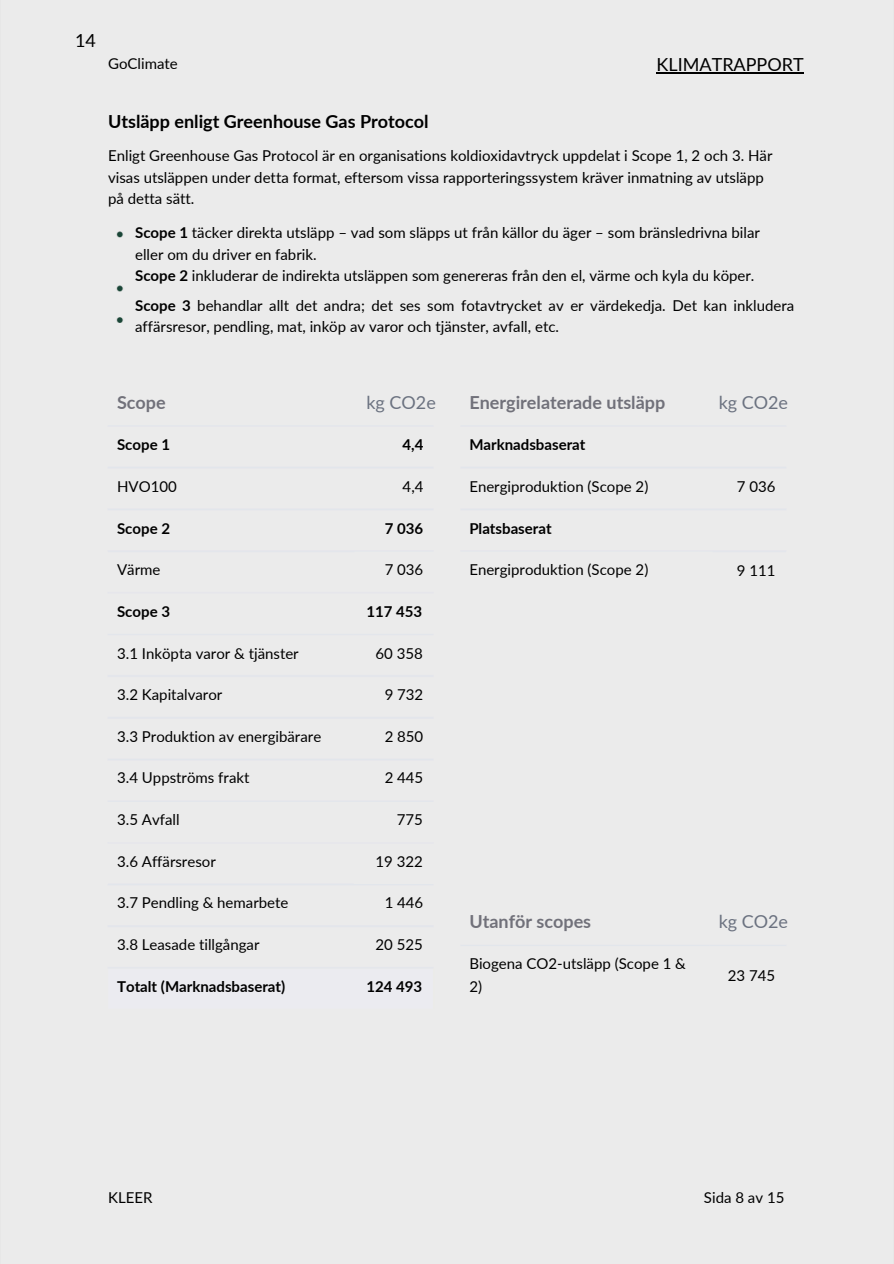
<style>
.page{position:relative;width:894px;height:1264px;background:#fff}
.page>*{position:absolute;margin:0;border:0;box-sizing:border-box;transform-origin:0 0}
.t1{font:700 18px "Lato";color:#71717a}
.t2{font:700 18px "Lato";color:#000}
.t3{font:18px "Lato";color:#6b7280}
.t4{font:18px "Lato";color:#000}
.t5{font:15px/21.3px "Lato";color:#000}
.t6{font:700 15px "Lato";color:#000}
.s1{font-weight:700}
</style>
<div class="page">
<div style="left:0;top:0;width:893px;height:1263px;background:#ebebeb"></div>
<hr style="left:656px;top:72px;width:147px;height:1px;background:#000">
<p class="t4" style="left:75px;top:28px;width:22px">14</p>
<p class="t5" style="left:108px;top:52px;width:71px">GoClimate</p>
<p class="t4" style="left:656px;top:52px;width:148px">KLIMATRAPPORT</p>
<p class="t2" style="left:108px;top:109px;width:322px">Utsläpp enligt Greenhouse Gas Protocol</p>
<p class="t5" style="left:108px;top:144px;width:665px">Enligt Greenhouse Gas Protocol är en organisations koldioxidavtryck uppdelat i Scope 1, 2 och 3. Här visas utsläppen under detta format, eftersom vissa rapporteringssystem kräver inmatning av utsläpp på detta sätt.</p>
<p class="t5" style="left:135px;top:220px;width:626px;line-height:21.9px"><span class="s1">Scope 1</span> täcker direkta utsläpp – vad som släpps ut från källor du äger – som bränsledrivna bilar eller om du driver en fabrik.<br><span class="s1">Scope 2</span> inkluderar de indirekta utsläppen som genereras från den el, värme och kyla du köper.</p>
<p class="t5" style="left:135px;top:294px;width:660px"><span class="s1">Scope 3</span> behandlar allt det andra; det ses som fotavtrycket av er värdekedja. Det kan inkludera affärsresor, pendling, mat, inköp av varor och tjänster, avfall, etc.</p>
<p class="t1" style="left:117px;top:389px;width:50px">Scope</p>
<p class="t6" style="left:117px;top:434px;width:54px">Scope 1</p>
<p class="t5" style="left:117px;top:475px;width:61px">HVO100</p>
<p class="t6" style="left:117px;top:517px;width:54px">Scope 2</p>
<p class="t5" style="left:117px;top:558px;width:45px">Värme</p>
<p class="t6" style="left:117px;top:600px;width:54px">Scope 3</p>
<p class="t5" style="left:117px;top:641px;width:183px">3.1 Inköpta varor &amp; tjänster</p>
<p class="t5" style="left:117px;top:683px;width:107px">3.2 Kapitalvaror</p>
<p class="t5" style="left:117px;top:725px;width:206px">3.3 Produktion av energibärare</p>
<p class="t5" style="left:117px;top:766px;width:134px">3.4 Uppströms frakt</p>
<p class="t5" style="left:117px;top:808px;width:64px">3.5 Avfall</p>
<p class="t5" style="left:117px;top:850px;width:100px">3.6 Affärsresor</p>
<p class="t5" style="left:117px;top:891px;width:173px">3.7 Pendling &amp; hemarbete</p>
<p class="t5" style="left:117px;top:933px;width:144px">3.8 Leasade tillgångar</p>
<p class="t6" style="left:117px;top:975px;width:170px">Totalt (Marknadsbaserat)</p>
<p class="t3" style="left:366px;top:389px;width:71px">kg CO2e</p>
<p class="t6" style="left:402px;top:434px;width:22px">4,4</p>
<p class="t5" style="left:402px;top:475px;width:22px">4,4</p>
<p class="t6" style="left:384px;top:517px;width:40px">7 036</p>
<p class="t5" style="left:384px;top:558px;width:40px">7 036</p>
<p class="t6" style="left:366px;top:600px;width:57px">117 453</p>
<p class="t5" style="left:375px;top:641px;width:49px">60 358</p>
<p class="t5" style="left:384px;top:683px;width:40px">9 732</p>
<p class="t5" style="left:384px;top:725px;width:40px">2 850</p>
<p class="t5" style="left:384px;top:766px;width:40px">2 445</p>
<p class="t5" style="left:397px;top:808px;width:28px">775</p>
<p class="t5" style="left:375px;top:850px;width:49px">19 322</p>
<p class="t5" style="left:384px;top:891px;width:40px">1 446</p>
<p class="t5" style="left:375px;top:933px;width:49px">20 525</p>
<p class="t6" style="left:366px;top:975px;width:57px">124 493</p>
<p class="t1" style="left:469px;top:389px;width:197px">Energirelaterade utsläpp</p>
<p class="t6" style="left:469px;top:434px;width:118px">Marknadsbaserat</p>
<p class="t5" style="left:469px;top:475px;width:180px">Energiproduktion (Scope 2)</p>
<p class="t6" style="left:469px;top:517px;width:84px">Platsbaserat</p>
<p class="t5" style="left:469px;top:558px;width:180px">Energiproduktion (Scope 2)</p>
<p class="t3" style="left:718px;top:389px;width:71px">kg CO2e</p>
<p class="t5" style="left:736px;top:475px;width:40px">7 036</p>
<p class="t5" style="left:736px;top:559px;width:40px">9 111</p>
<p class="t1" style="left:469px;top:908px;width:123px">Utanför scopes</p>
<p class="t5" style="left:469px;top:951px;width:218px;line-height:22.5px">Biogena CO2-utsläpp (Scope 1 &amp;<br>2)</p>
<p class="t3" style="left:718px;top:908px;width:71px">kg CO2e</p>
<p class="t5" style="left:727px;top:964px;width:49px">23 745</p>
<p class="t5" style="left:108px;top:1185px;width:46px">KLEER</p>
<p class="t5" style="left:703px;top:1185px;width:82px">Sida 8 av 15</p>
</div>
